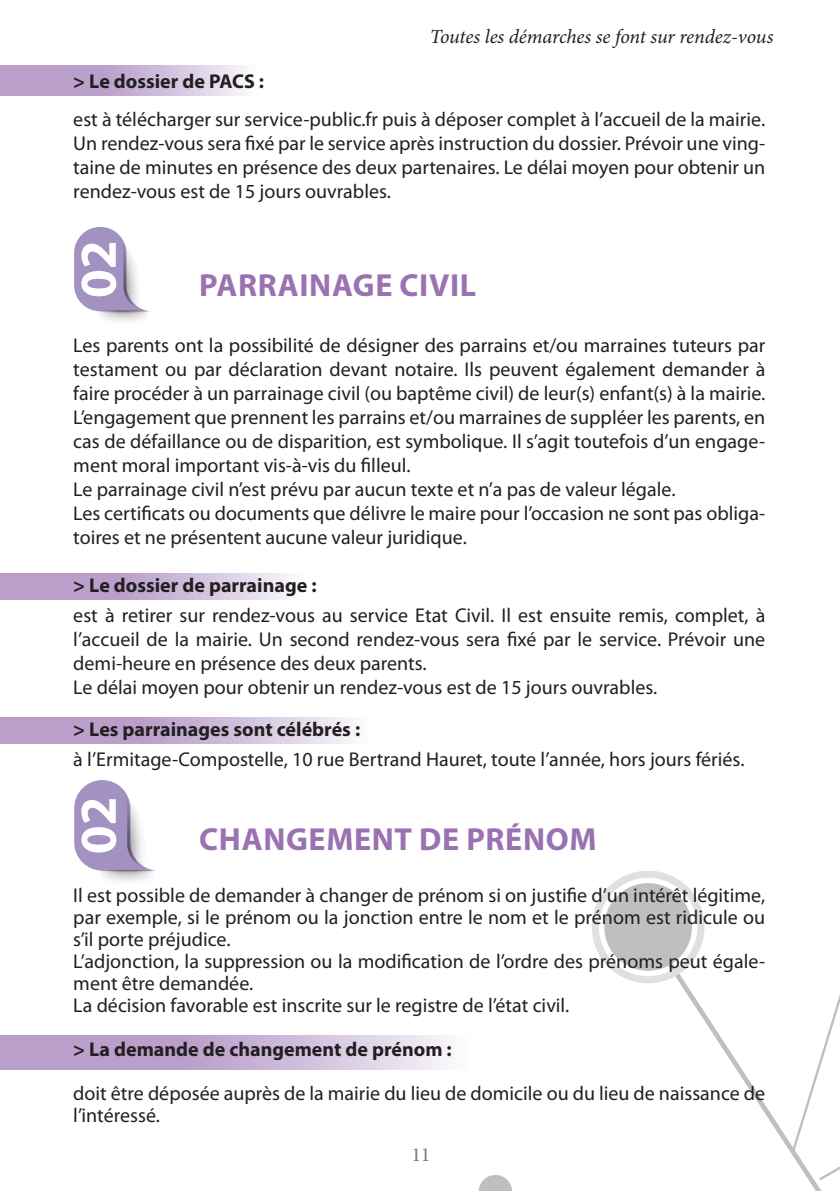
<style>
.page{position:relative;width:840px;height:1191px;background:#fff}
.page>*{position:absolute;margin:0;border:0;box-sizing:border-box;transform-origin:0 0}
.t1{font:700 52px "Myriad Pro";color:#fff}
.t2{font:700 32px "Myriad Pro";letter-spacing:.02em;color:#9a72b1}
.t3{font:20px/24px "Myriad Pro";color:#231f20}
.t4{font:700 20px "Myriad Pro";color:#231f20}
.t5{font:italic 20px "Minion Pro";letter-spacing:-.01em;color:#231f20}
.t6{font:20px "Minion Pro";color:#787a7d}
</style>
<div class="page">
<svg style="left:478px;top:870px;width:361px;height:321px"></svg>
<svg style="left:0;top:717px;width:352px;height:27px;background:#cab5d6"></svg>
<svg style="left:0;top:1035px;width:448px;height:34px;background:#cab5d6"></svg>
<svg style="left:0;top:65px;width:245px;height:31px;background:#cab6d6"></svg>
<svg style="left:0;top:573px;width:288px;height:27px;background:#cab5d6"></svg>
<svg style="left:100px;top:314px;width:46px;height:7px"></svg>
<svg style="left:99px;top:312px;width:49px;height:2px"></svg>
<svg style="left:74px;top:227px;width:76px;height:85px"></svg>
<svg style="left:102px;top:873px;width:50px;height:8px"></svg>
<svg style="left:101px;top:871px;width:52px;height:2px"></svg>
<svg style="left:74px;top:780px;width:81px;height:91px"></svg>
<p class="t5" style="left:429px;top:23px;width:345px">Toutes les démarches se font sur rendez-vous</p>
<p class="t4" style="left:73px;top:70px;width:192px">&gt; Le dossier de PACS :</p>
<p class="t3" style="left:73px;top:107px;width:693px;text-align:justify">est à télécharger sur service-public.fr puis à déposer complet à l’accueil de la mairie.<br>Un rendez-vous sera fixé par le service après instruction du dossier. Prévoir une ving&shy;taine de minutes en présence des deux partenaires. Le délai moyen pour obtenir un rendez-vous est de 15 jours ouvrables.</p>
<h1 class="t1" style="left:69px;top:298px;width:59px;rotate:-90deg">02</h1>
<h2 class="t2" style="left:199px;top:267px;width:278px">PARRAINAGE CIVIL</h2>
<p class="t3" style="left:73px;top:333px;width:693px">Les parents ont la possibilité de désigner des parrains et/ou marraines tuteurs par testament ou par déclaration devant notaire. Ils peuvent également demander à faire procéder à un parrainage civil (ou baptême civil) de leur(s) enfant(s) à la mairie.<br>L’engagement que prennent les parrains et/ou marraines de suppléer les parents, en cas de défaillance ou de disparition, est symbolique. Il s’agit toutefois d’un engage&shy;ment moral important vis-à-vis du filleul.<br>Le parrainage civil n’est prévu par aucun texte et n’a pas de valeur légale.<br>Les certificats ou documents que délivre le maire pour l’occasion ne sont pas obliga&shy;toires et ne présentent aucune valeur juridique.</p>
<p class="t4" style="left:73px;top:574px;width:244px">&gt; Le dossier de parrainage :</p>
<p class="t3" style="left:73px;top:603px;width:693px">est à retirer sur rendez-vous au service Etat Civil. Il est ensuite remis, complet, à l’accueil de la mairie. Un second rendez-vous sera fixé par le service. Prévoir une demi-heure en présence des deux parents.<br>Le délai moyen pour obtenir un rendez-vous est de 15 jours ouvrables.</p>
<p class="t4" style="left:73px;top:718px;width:288px">&gt; Les parrainages sont célébrés :</p>
<p class="t3" style="left:73px;top:747px;width:672px">à l’Ermitage-Compostelle, 10 rue Bertrand Hauret, toute l’année, hors jours fériés.</p>
<h1 class="t1" style="left:69px;top:854px;width:59px;rotate:-90deg">02</h1>
<h2 class="t2" style="left:199px;top:821px;width:398px">CHANGEMENT DE PRÉNOM</h2>
<p class="t3" style="left:73px;top:884px;width:693px;line-height:22px">Il est possible de demander à changer de prénom si on justifie d’un intérêt légitime, par exemple, si le prénom ou la jonction entre le nom et le prénom est ridicule ou s’il porte préjudice.<br>L’adjonction, la suppression ou la modification de l’ordre des prénoms peut égale&shy;ment être demandée.<br>La décision favorable est inscrite sur le registre de l’état civil.</p>
<p class="t4" style="left:73px;top:1038px;width:380px">&gt; La demande de changement de prénom :</p>
<p class="t3" style="left:73px;top:1082px;width:693px;line-height:22px">doit être déposée auprès de la mairie du lieu de domicile ou du lieu de naissance de l’intéressé.</p>
<p class="t6" style="left:411px;top:1140px;width:21px">11</p>
</div>
